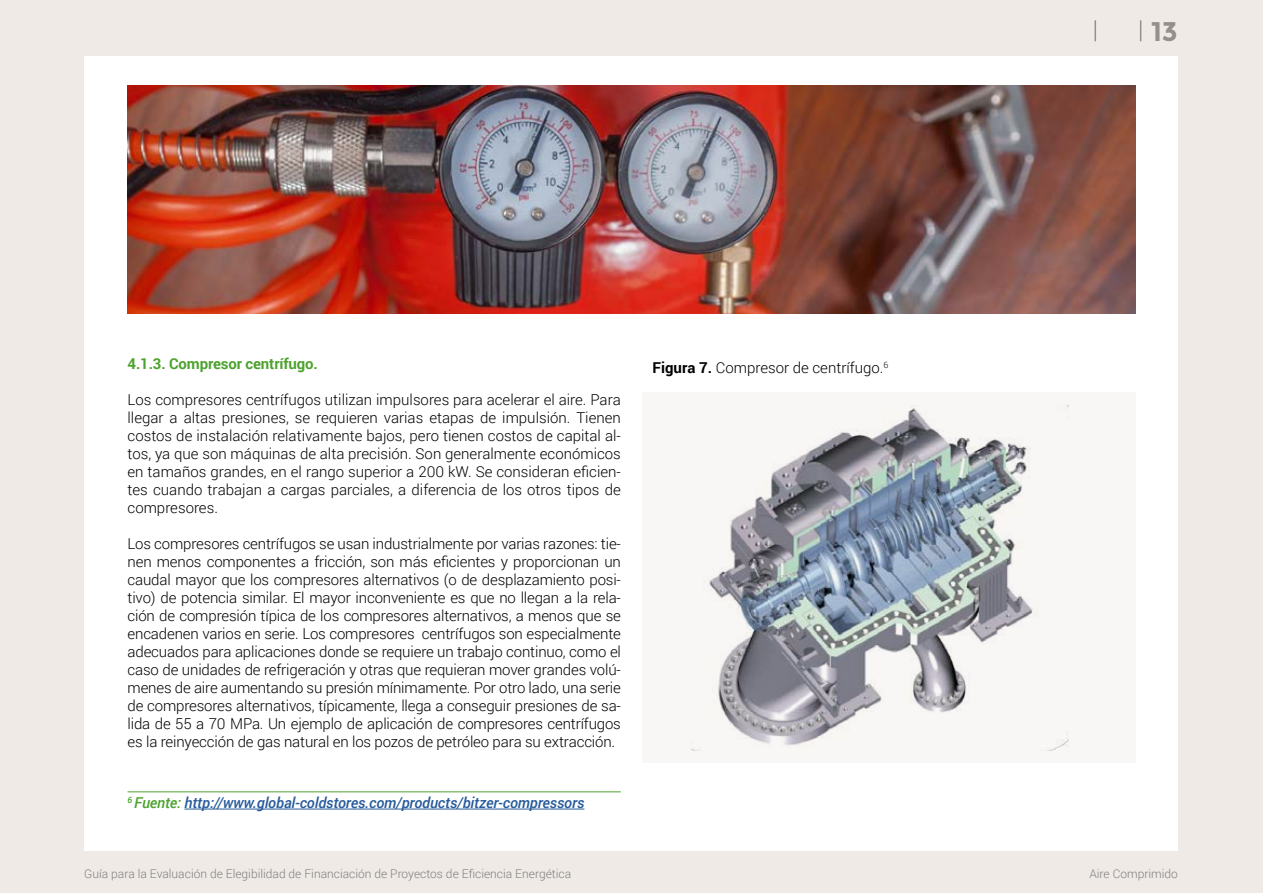
<style>
.page{position:relative;width:1263px;height:893px;background:#efeae6}
.page>*{position:absolute;margin:0;border:0;box-sizing:border-box;transform-origin:0 0}
.t1{font:700 27px "Montserrat";color:#968e8a}
.t2{font:300 15px/18px "Roboto";color:#000;text-align:justify}
.t3{font:italic 500 15px "Roboto";letter-spacing:-.01em;color:#275b9b}
.t4{font:700 15px "Roboto";letter-spacing:-.01em;color:#4da32f}
.t5{font:300 12px "Roboto";color:#808080}
.s1{color:#4da32f}
.s2{font-weight:700}
</style>
<div class="page">
<svg style="left:1140px;top:20px;width:1px;height:21px"></svg>
<hr style="left:1094px;top:20px;width:2px;height:21px;background:#968e8a">
<div style="left:84px;top:56px;width:1094px;height:794px;background:#fff"></div>
<div style="left:642px;top:392px;width:493px;height:371px;background:#f9f7f5"></div>
<svg style="left:692px;top:405px;width:376px;height:345px"></svg>
<hr style="left:184px;top:809px;width:400px;height:1px;background:#275b9b">
<hr style="left:128px;top:791px;width:493px;height:1px;background:#4da32f">
<img style="left:127px;top:85px;width:1008px;height:229px">
<p class="t4" style="left:128px;top:353px;width:192px">4.1.3. Compresor centrífugo.</p>
<p class="t2" style="left:128px;top:390px;width:495px">Los compresores centrífugos utilizan impulsores para acelerar el aire. Para llegar a altas presiones, se requieren varias etapas de impulsión. Tienen costos de instalación relativamente bajos, pero tienen costos de capital al&shy;tos, ya que son máquinas de alta precisión. Son generalmente económicos en tamaños grandes, en el rango superior a 200 kW. Se consideran eficien&shy;tes cuando trabajan a cargas parciales, a diferencia de los otros tipos de compresores.</p>
<p class="t2" style="left:128px;top:534px;width:495px">Los compresores centrífugos se usan industrialmente por varias razones: tie&shy;nen menos componentes a fricción, son más eficientes y proporcionan un caudal mayor que los compresores alternativos (o de desplazamiento posi&shy;tivo) de potencia similar. El mayor inconveniente es que no llegan a la rela&shy;ción de compresión típica de los compresores alternativos, a menos que se encadenen varios en serie. Los compresores centrífugos son especialmente adecuados para aplicaciones donde se requiere un trabajo continuo, como el caso de unidades de refrigeración y otras que requieran mover grandes volú&shy;menes de aire aumentando su presión mínimamente. Por otro lado, una serie de compresores alternativos, típicamente, llega a conseguir presiones de sa&shy;lida de 55 a 70 MPa. Un ejemplo de aplicación de compresores centrífugos es la reinyección de gas natural en los pozos de petróleo para su extracción.</p>
<p class="t3" style="left:128px;top:792px;width:458px"><sup>6</sup> <span class="s1">Fuente:</span> http://www.global-coldstores.com/products/bitzer-compressors</p>
<p class="t2" style="left:652px;top:358px;width:237px"><span class="s2">Figura 7.</span> Compresor de centrífugo.<sup>6</sup></p>
<h1 class="t1" style="left:1151px;top:16px;width:28px">13</h1>
<p class="t5" style="left:84px;top:866px;width:488px">Guía para la Evaluación de Elegibilidad de Financiación de Proyectos de Eficiencia Energética</p>
<p class="t5" style="left:1089px;top:866px;width:90px">Aire Comprimido</p>
</div>
